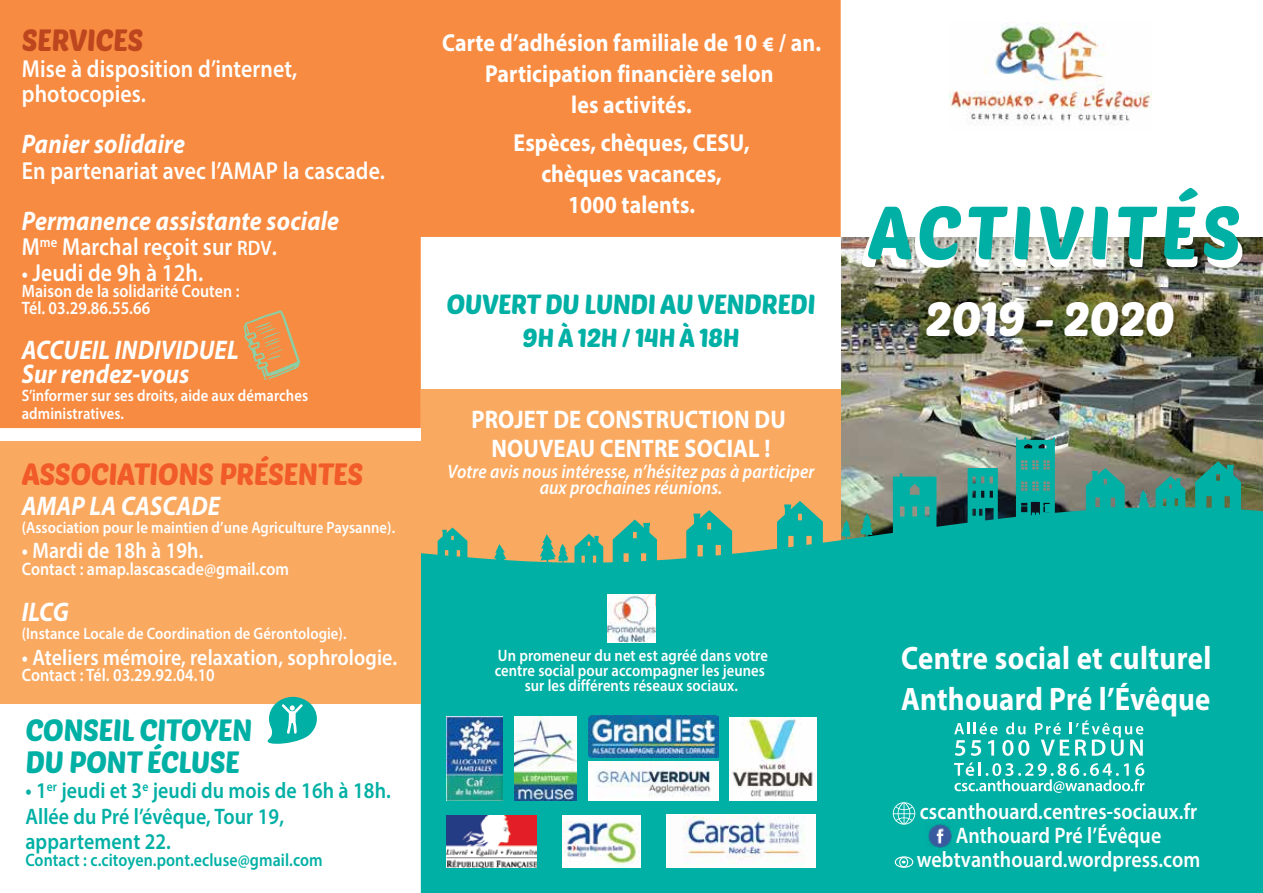
<style>
.page{position:relative;width:1263px;height:893px;background:#fff}
.page>*{position:absolute;margin:0;border:0;box-sizing:border-box;transform-origin:0 0}
.t1{font:46.8px "Poetsen One";letter-spacing:-.02em;color:#fff}
.t2{font:700 32.55px/41px "Myriad Pro";letter-spacing:.01em;color:#fff;scale:.89 1}
.t3{font:30px/31.5px "Poetsen One";letter-spacing:-.02em;color:#00b0a5}
.t4{font:30px "Poetsen One";letter-spacing:-.02em;color:#f15a29}
.t5{font:30px "Poetsen One";letter-spacing:-.02em;color:#bd461e}
.t6{font:italic 700 27px/24px "Myriad Pro";letter-spacing:.005em;color:#fff;scale:.89 1}
.t7{font:27px "Poetsen One";letter-spacing:-.02em;color:#00b0a5}
.t8{font:700 25.5px/28.5px "Myriad Pro";letter-spacing:.005em;color:#fff;text-align:center;scale:.89 1}
.t9{font:25.5px "Poetsen One";letter-spacing:-.02em;color:#00b0a5}
.t10{font:700 24.6px/30.9px "Myriad Pro";letter-spacing:.005em;color:#fff;text-align:center;scale:.89 1}
.t11{font:600 24.6px/25.5px "Myriad Pro";letter-spacing:.005em;color:#fff;scale:.89 1}
.t12{font:600 22.5px/24px "Myriad Pro";letter-spacing:.005em;color:#fff;text-align:center;scale:.89 1}
.t13{font:600 22.5px/25.5px "Myriad Pro";letter-spacing:.005em;color:#00b0a5;scale:.89 1}
.t14{font:italic 600 19.5px/16.5px "Myriad Pro";letter-spacing:.005em;color:#fff;text-align:center;scale:.89 1}
.t15{font:600 18px/16.5px "Myriad Pro";letter-spacing:.005em;color:#fff;scale:.89 1}
.t16{font:600 18px "Myriad Pro";letter-spacing:.005em;color:#00b0a5;scale:.89 1}
.t17{font:600 16.5px/15px "Myriad Pro";letter-spacing:.005em;color:#fff;scale:.89 1}
.s1{font-size:21px}
.s2{font-size:22.5px}
</style>
<div class="page">
<img style="left:840px;top:236px;width:423px;height:201px">
<div style="left:421px;top:389px;width:419px;height:248px;background:#faa960"></div>
<svg style="left:421px;top:437px;width:842px;height:456px;background:#2cab97"></svg>
<svg style="left:1045px;top:504px;width:7px;height:8px"></svg>
<img style="left:949px;top:22px;width:202px;height:104px">
<img style="left:446px;top:717px;width:57px;height:83px">
<img style="left:446px;top:815px;width:90px;height:53px">
<img style="left:588px;top:762px;width:131px;height:38px">
<svg style="left:862px;top:206px;width:168px;height:62px"></svg>
<svg style="left:1039px;top:207px;width:45px;height:60px"></svg>
<svg style="left:1092px;top:207px;width:17px;height:60px"></svg>
<svg style="left:1118px;top:188px;width:125px;height:80px"></svg>
<svg style="left:954px;top:722px;width:43px;height:12px"></svg>
<svg style="left:1006px;top:722px;width:19px;height:12px"></svg>
<svg style="left:955px;top:740px;width:10px;height:16px"></svg>
<svg style="left:971px;top:740px;width:10px;height:16px"></svg>
<svg style="left:988px;top:740px;width:6px;height:16px"></svg>
<svg style="left:1002px;top:740px;width:27px;height:16px"></svg>
<svg style="left:1035px;top:720px;width:108px;height:36px"></svg>
<svg style="left:954px;top:762px;width:190px;height:31px;background:#42c4bc"></svg>
<img style="left:514px;top:716px;width:63px;height:84px">
<img style="left:588px;top:715px;width:131px;height:42px">
<img style="left:667px;top:815px;width:149px;height:53px">
<img style="left:730px;top:717px;width:86px;height:83px">
<img style="left:562px;top:815px;width:78px;height:53px">
<div style="left:421px;top:0;width:419px;height:237px;background:#f78b41"></div>
<div style="left:0;top:0;width:421px;height:428px;background:#f78b41"></div>
<div style="left:0;top:441px;width:421px;height:263px;background:#faa960"></div>
<svg style="left:267px;top:697px;width:50px;height:47px"></svg>
<img style="left:926px;top:822px;width:28px;height:28px">
<div style="left:895px;top:856px;width:18px;height:12px;border:1px solid #fff;border-radius:50%"></div>
<div style="left:899px;top:857px;width:9px;height:10px;border:1px solid #fff;border-radius:50%"></div>
<svg style="left:243px;top:310px;width:57px;height:70px"></svg>
<svg style="left:893px;top:802px;width:22px;height:23px"></svg>
<img style="left:607px;top:595px;width:49px;height:48px">
<svg style="left:646px;top:595px;width:10px;height:13px"></svg>
<h3 class="t5" style="left:22px;top:21px;width:123px">SERVICES</h3>
<h3 class="t11" style="left:22px;top:55px;width:311px">Mise à disposition d’internet, photocopies.</h3>
<h3 class="t6" style="left:22px;top:131px;width:185px">Panier solidaire</h3>
<h3 class="t11" style="left:22px;top:157px;width:410px">En partenariat avec l’AMAP la cascade.</h3>
<h3 class="t6" style="left:22px;top:208px;width:358px">Permanence assistante sociale</h3>
<h3 class="t11" style="left:22px;top:233px;width:288px">M<sup>me</sup> Marchal reçoit sur <span class="s1">RDV</span>.</h3>
<h3 class="t11" style="left:22px;top:259px;width:205px"><span class="s2">•</span> Jeudi de 9h à 12h.</h3>
<p class="t15" style="left:22px;top:282px;width:246px">Maison de la solidarité Couten :<br>Tél. 03.29.86.55.66</p>
<h3 class="t6" style="left:22px;top:337px;width:245px">ACCUEIL INDIVIDUEL<br>Sur rendez-vous</h3>
<p class="t17" style="left:22px;top:386px;width:323px;line-height:18px">S’informer sur ses droits, aide aux démarches administratives.</p>
<h3 class="t4" style="left:22px;top:455px;width:343px">ASSOCIATIONS PRÉSENTES</h3>
<h3 class="t6" style="left:22px;top:493px;width:225px">AMAP LA CASCADE</h3>
<p class="t17" style="left:22px;top:519px;width:421px">(Association pour le maintien d’une Agriculture Paysanne).</p>
<h3 class="t12" style="left:22px;top:538px;width:206px">• Mardi de 18h à 19h.</h3>
<p class="t15" style="left:22px;top:560px;width:302px">Contact : amap.lascascade@gmail.com</p>
<h3 class="t6" style="left:22px;top:599px;width:54px">ILCG</h3>
<p class="t17" style="left:22px;top:626px;width:366px">(Instance Locale de Coordination de Gérontologie).</p>
<h3 class="t12" style="left:22px;top:644px;width:423px">• Ateliers mémoire, relaxation, sophrologie.</h3>
<p class="t15" style="left:22px;top:666px;width:218px">Contact : Tél. 03.29.92.04.10</p>
<h3 class="t3" style="left:25px;top:714px;width:229px">CONSEIL CITOYEN<br>DU PONT ÉCLUSE</h3>
<h3 class="t13" style="left:25px;top:778px;width:412px">• 1<sup>er</sup> jeudi et 3<sup>e</sup> jeudi du mois de 16h à 18h.<br>Allée du Pré l’évêque, Tour 19, appartement 22.</h3>
<p class="t16" style="left:25px;top:848px;width:336px">Contact : c.citoyen.pont.ecluse@gmail.com</p>
<h3 class="t10" style="left:442px;top:26px;width:427px">Carte d’adhésion familiale de 10 € / an.<br>Participation financière selon<br>les activités.</h3>
<h3 class="t10" style="left:513px;top:126px;width:267px">Espèces, chèques, CESU, chèques vacances,<br>1000 talents.</h3>
<h3 class="t7" style="left:446px;top:287px;width:371px">OUVERT DU LUNDI AU VENDREDI</h3>
<h3 class="t9" style="left:523px;top:321px;width:219px">9H À 12H / 14H À 18H</h3>
<h3 class="t8" style="left:471px;top:405px;width:355px">PROJET DE CONSTRUCTION DU<br>NOUVEAU CENTRE SOCIAL !</h3>
<p class="t14" style="left:448px;top:462px;width:414px">Votre avis nous intéresse, n’hésitez pas à participer aux prochaines réunions.</p>
<p class="t17" style="left:495px;top:647px;width:308px;text-align:center">Un promeneur du net est agréé dans votre centre social pour accompagner les jeunes sur les différents réseaux sociaux.</p>
<h1 class="t1" style="left:925px;top:290px;width:251px">2019 - 2020</h1>
<h2 class="t2" style="left:901px;top:636px;width:350px">Centre social et culturel<br>Anthouard Pré l’Évêque</h2>
<h3 class="t12" style="left:917px;top:799px;width:320px">cscanthouard.centres-sociaux.fr<br>Anthouard Pré l’Évêque webtvanthouard.wordpress.com</h3>
</div>
